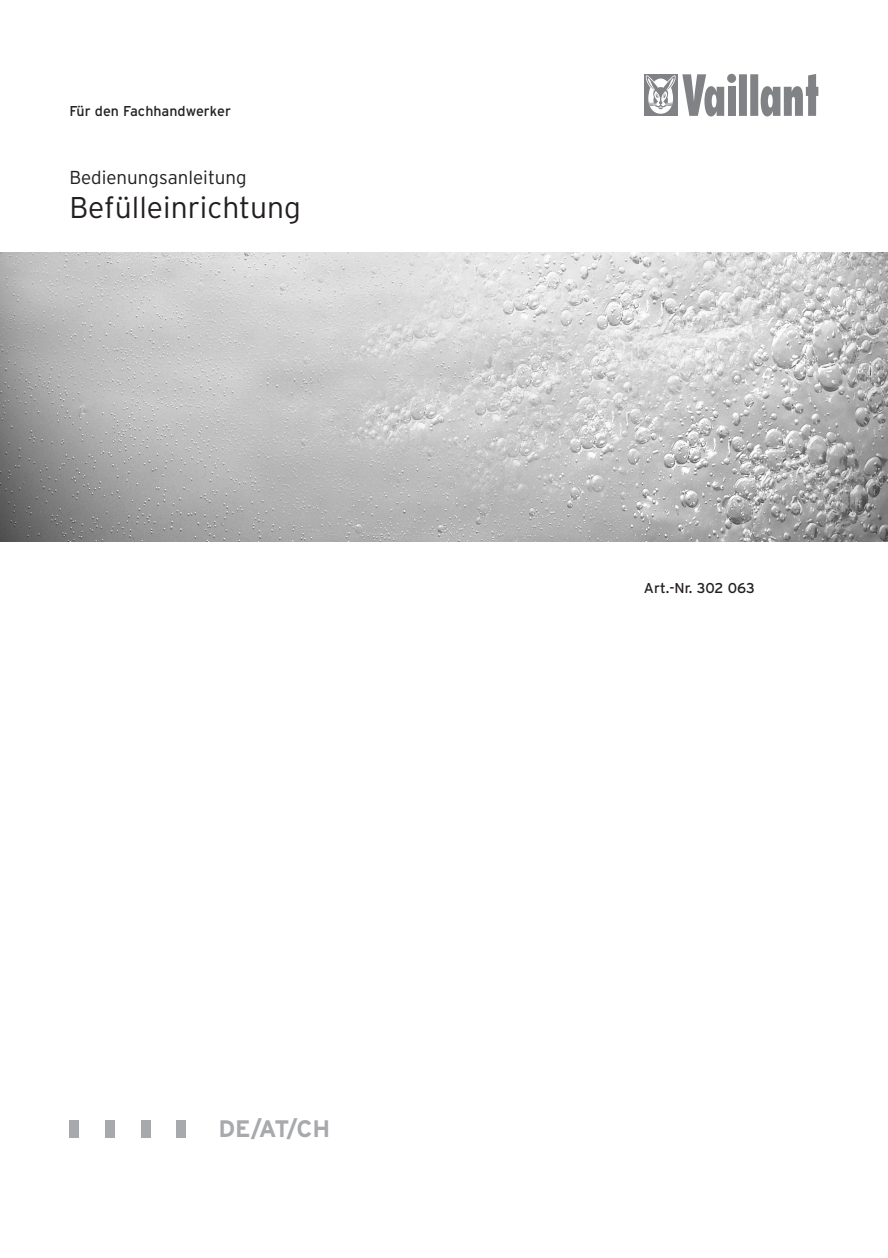
<style>
.page{position:relative;width:888px;height:1258px;background:#fff}
.page>*{position:absolute;margin:0;border:0;box-sizing:border-box;transform-origin:0 0}
.t1{font:300 30px "Interstate OT";color:#231f20}
.t2{font:700 23.85px "Interstate OT";color:#a8a9ad}
.t3{font:300 18.75px "Interstate OT";color:#231f20}
.t4{font:14.25px "Interstate OT";color:#231f20}
</style>
<div class="page">
<div style="left:727px;top:87px;width:8px;height:29px;background:#808285"></div>
<div style="left:727px;top:74px;width:9px;height:9px;background:#808285;border-radius:50%"></div>
<svg style="left:739px;top:74px;width:79px;height:42px"></svg>
<div style="left:644px;top:74px;width:33px;height:42px;background:#808285"></div>
<svg style="left:645px;top:75px;width:31px;height:39px"></svg>
<svg style="left:682px;top:74px;width:42px;height:42px"></svg>
<div style="left:70px;top:1120px;width:9px;height:17px;background:#a8a9ad"></div>
<div style="left:105px;top:1120px;width:10px;height:17px;background:#a8a9ad"></div>
<div style="left:141px;top:1120px;width:9px;height:17px;background:#a8a9ad"></div>
<div style="left:176px;top:1120px;width:10px;height:17px;background:#a8a9ad"></div>
<img style="left:0;top:252px;width:887px;height:289px">
<p class="t4" style="left:70px;top:103px;width:163px">Für den Fachhandwerker</p>
<h3 class="t3" style="left:70px;top:167px;width:178px">Bedienungsanleitung</h3>
<h1 class="t1" style="left:70px;top:191px;width:233px">Befülleinrichtung</h1>
<h2 class="t2" style="left:218px;top:1115px;width:113px">DE/AT/CH</h2>
<p class="t4" style="left:644px;top:580px;width:112px">Art.-Nr. 302 063</p>
</div>
